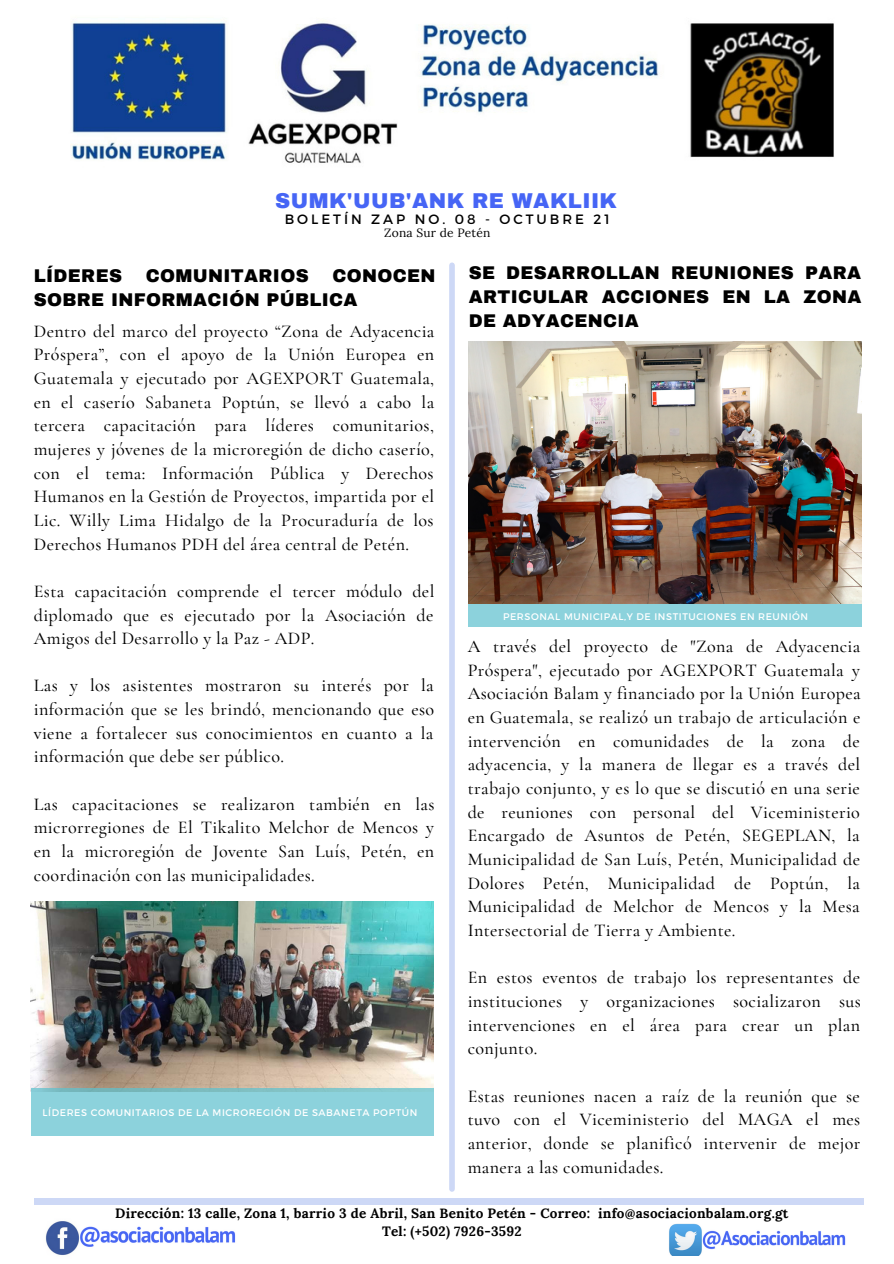
<style>
.page{position:relative;width:894px;height:1264px;background:#fff}
.page>*{position:absolute;margin:0;border:0;box-sizing:border-box;transform-origin:0 0}
.t1{font:900 21px "Archivo";letter-spacing:.02em;color:#4665f5}
.t2{font:500 18px/23.7px "Cormorant Garamond";letter-spacing:.02em;color:#000;text-align:justify}
.t3{font:900 18px/23.7px "Archivo";letter-spacing:.02em;color:#000;text-align:justify}
.t4{font:700 13.5px "Lora";letter-spacing:.02em;color:#000}
.t5{font:13.5px "Montserrat";letter-spacing:.22em;color:#000}
.t6{font:12px "Lora";letter-spacing:.02em;color:#000}
.t7{font:9.6px "Montserrat";letter-spacing:.06em;color:#fff}
</style>
<div class="page">
<img style="left:669px;top:1223px;width:177px;height:32px">
<img style="left:45px;top:1221px;width:191px;height:34px">
<img style="left:31px;top:901px;width:402px;height:187px">
<div style="left:35px;top:1198px;width:828px;height:6px;background:#cdd8f6"></div>
<div style="left:468px;top:580px;width:393px;height:47px;background:#8cd2dc"></div>
<img style="left:70px;top:20px;width:764px;height:143px">
<div style="left:31px;top:1088px;width:402px;height:47px;background:#8cd2dc"></div>
<div style="left:449px;top:265px;width:5px;height:923px;background:#cdd8f6"></div>
<img style="left:468px;top:341px;width:393px;height:262px">
<p class="t1" style="left:275px;top:189px;width:343px">SUMK'UUB'ANK RE WAKLIIK</p>
<p class="t5" style="left:285px;top:210px;width:326px">BOLETÍN ZAP NO. 08 - OCTUBRE 21</p>
<p class="t6" style="left:384px;top:225px;width:108px">Zona Sur de Petén</p>
<p class="t3" style="left:34px;top:264px;width:90px">LÍDERES</p>
<p class="t3" style="left:146px;top:264px;width:164px">COMUNITARIOS</p>
<p class="t3" style="left:34px;top:264px;width:403px;text-indent:298px">CONOCEN<br>SOBRE INFORMACIÓN PÚBLICA</p>
<p class="t2" style="left:34px;top:319px;width:402px">Dentro del marco del proyecto “Zona de Adyacencia Próspera”, con el apoyo de la Unión Europea en Guatemala y ejecutado por AGEXPORT Guatemala, en el caserío Sabaneta Poptún, se llevó a cabo la tercera capacitación para líderes comunitarios, mujeres y jóvenes de la microregión de dicho caserío, con el tema: Información Pública y Derechos Humanos en la Gestión de Proyectos, impartida por el Lic. Willy Lima Hidalgo de la Procuraduría de los Derechos Humanos PDH del área central de Petén.</p>
<p class="t2" style="left:34px;top:579px;width:402px">Esta capacitación comprende el tercer módulo del diplomado que es ejecutado por la Asociación de Amigos del Desarrollo y la Paz - ADP.</p>
<p class="t2" style="left:34px;top:674px;width:402px">Las y los asistentes mostraron su interés por la información que se les brindó, mencionando que eso viene a fortalecer sus conocimientos en cuanto a la información que debe ser público.</p>
<p class="t2" style="left:34px;top:792px;width:402px">Las capacitaciones se realizaron también en las microrregiones de El Tikalito Melchor de Mencos y en la microregión de Jovente San Luís, Petén, en coordinación con las municipalidades.</p>
<p class="t7" style="left:43px;top:1106px;width:376px">LÍDERES COMUNITARIOS DE LA MICROREGIÓN DE SABANETA POPTÚN</p>
<p class="t3" style="left:468px;top:261px;width:394px">SE DESARROLLAN REUNIONES PARA ARTICULAR ACCIONES EN LA ZONA DE ADYACENCIA</p>
<p class="t7" style="left:503px;top:610px;width:306px">PERSONAL MUNICIPAL,Y DE INSTITUCIONES EN REUNIÓN</p>
<p class="t2" style="left:467px;top:634px;width:394px">A través del proyecto de "Zona de Adyacencia Próspera", ejecutado por AGEXPORT Guatemala y Asociación Balam y financiado por la Unión Europea en Guatemala, se realizó un trabajo de articulación e intervención en comunidades de la zona de adyacencia, y la manera de llegar es a través del trabajo conjunto, y es lo que se discutió en una serie de reuniones con personal del Viceministerio Encargado de Asuntos de Petén, SEGEPLAN, la Municipalidad de San Luís, Petén, Municipalidad de Dolores Petén, Municipalidad de Poptún, la Municipalidad de Melchor de Mencos y la Mesa Intersectorial de Tierra y Ambiente.</p>
<p class="t2" style="left:467px;top:965px;width:394px">En estos eventos de trabajo los representantes de instituciones y organizaciones socializaron sus intervenciones en el área para crear un plan conjunto.</p>
<p class="t2" style="left:467px;top:1083px;width:394px">Estas reuniones nacen a raíz de la reunión que se tuvo con el Viceministerio del MAGA el mes anterior, donde se planificó intervenir de mejor manera a las comunidades.</p>
<p class="t4" style="left:115px;top:1204px;width:674px">Dirección: 13 calle, Zona 1, barrio 3 de Abril, San Benito Petén - Correo: info@asociacionbalam.org.gt</p>
<p class="t4" style="left:382px;top:1222px;width:141px">Tel: (+502) 7926-3592</p>
</div>
